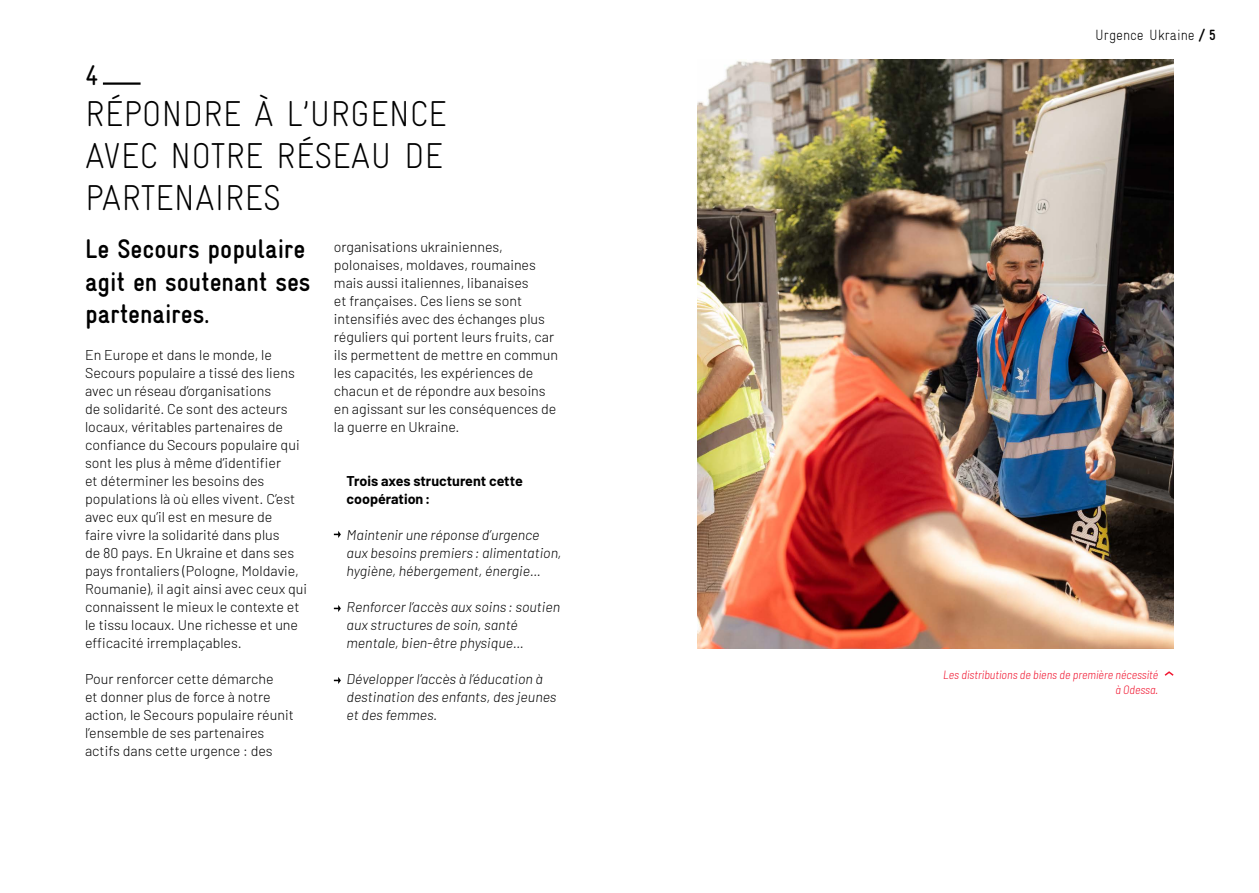
<style>
.page{position:relative;width:1259px;height:893px;background:#fff}
.page>*{position:absolute;margin:0;border:0;box-sizing:border-box;transform-origin:0 0}
.t1{font:300 36px/42px "Gravur Condensed Pro";color:#000;text-align:justify}
.t2{font:28.5px "Gravur Condensed Pro";color:#000}
.t3{font:700 27px/32.4px "Gravur Condensed Pro";color:#000}
.t4{font:300 14.85px "Gravur Condensed Pro";color:#000}
.t5{font:300 14.25px/18px "Barlow";color:#000}
.t6{font:italic 300 14.25px/18px "Barlow";color:#000}
.t7{font:700 14.25px/18px "Barlow";color:#000}
.t8{font:italic 300 semi-condensed 12px/14.4px "Barlow";color:#f11731;text-align:right}
.s1{font-weight:700}
</style>
<div class="page">
<hr style="left:103px;top:82px;width:38px;height:3px;background:#000">
<img style="left:697px;top:60px;width:477px;height:588px">
<svg style="left:1164px;top:671px;width:10px;height:5px"></svg>
<svg style="left:334px;top:531px;width:7px;height:7px"></svg>
<svg style="left:334px;top:605px;width:7px;height:7px"></svg>
<svg style="left:334px;top:677px;width:7px;height:7px"></svg>
<h2 class="t2" style="left:85px;top:60px;width:15px">4</h2>
<h1 class="t1" style="left:85px;top:92px;width:363px">RÉPONDRE À L’URGENCE AVEC NOTRE RÉSEAU DE PARTENAIRES</h1>
<h3 class="t3" style="left:85px;top:233px;width:227px">Le Secours populaire agit en soutenant ses partenaires.</h3>
<p class="t5" style="left:85px;top:345px;width:224px">En Europe et dans le monde, le Secours populaire a tissé des liens avec un réseau d’organisations<br>de solidarité. Ce sont des acteurs locaux, véritables partenaires de confiance du Secours populaire qui sont les plus à même d’identifier<br>et déterminer les besoins des populations là où elles vivent. C’est avec eux qu’il est en mesure de<br>faire vivre la solidarité dans plus<br>de 80 pays. En Ukraine et dans ses pays frontaliers (Pologne, Moldavie, Roumanie), il agit ainsi avec ceux qui connaissent le mieux le contexte et le tissu locaux. Une richesse et une efficacité irremplaçables.</p>
<p class="t5" style="left:85px;top:669px;width:210px">Pour renforcer cette démarche<br>et donner plus de force à notre action, le Secours populaire réunit l’ensemble de ses partenaires actifs dans cette urgence : des</p>
<p class="t5" style="left:334px;top:237px;width:226px">organisations ukrainiennes, polonaises, moldaves, roumaines mais aussi italiennes, libanaises<br>et françaises. Ces liens se sont intensifiés avec des échanges plus réguliers qui portent leurs fruits, car ils permettent de mettre en commun les capacités, les expériences de chacun et de répondre aux besoins en agissant sur les conséquences de la guerre en Ukraine.</p>
<p class="t7" style="left:347px;top:471px;width:178px">Trois axes structurent cette coopération:</p>
<p class="t6" style="left:347px;top:525px;width:216px">Maintenir une réponse d’urgence aux besoins premiers : alimentation, hygiène, hébergement, énergie…</p>
<p class="t6" style="left:347px;top:597px;width:215px">Renforcer l’accès aux soins : soutien aux structures de soin, santé mentale, bien-être physique…</p>
<p class="t6" style="left:347px;top:669px;width:211px">Développer l’accès à l’éducation à destination des enfants, des jeunes et des femmes.</p>
<p class="t4" style="left:1095px;top:27px;width:122px">Urgence Ukraine <span class="s1">/ 5</span></p>
<p class="t8" style="left:943px;top:667px;width:216px">Les distributions de biens de première nécessité à Odessa.</p>
</div>
